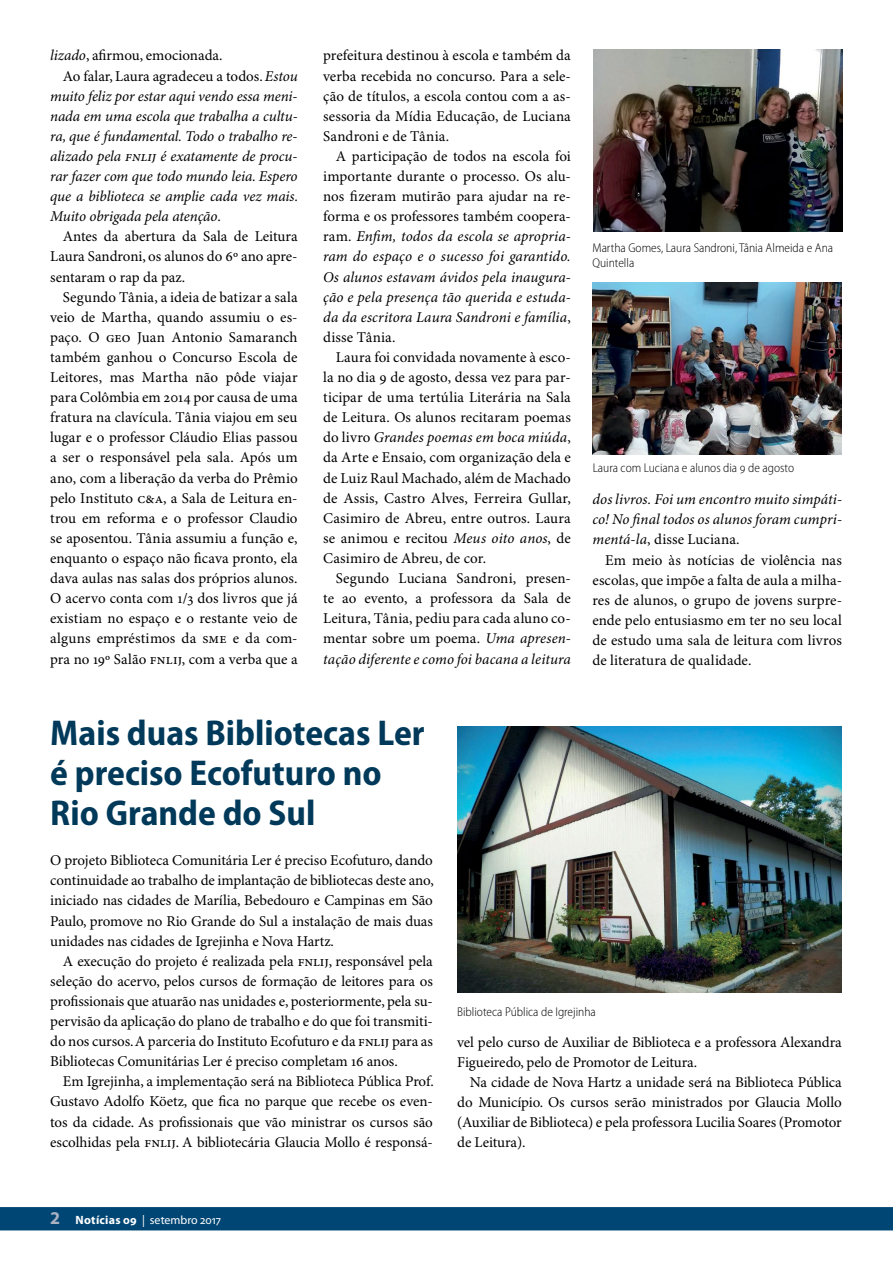
<style>
.page{position:relative;width:893px;height:1263px;background:#fff}
.page>*{position:absolute;margin:0;border:0;box-sizing:border-box;transform-origin:0 0}
.t1{font:700 semi-condensed 36px/40.2px "Myriad Pro";color:#003959}
.t2{font:15px/20.1px "Minion Pro";color:#000;text-align:justify}
.t3{font:italic 15px/20.1px "Minion Pro";letter-spacing:-.005em;color:#000;text-align:justify}
.t4{font:300 semi-condensed 12.75px/15px "Myriad Pro";color:#000}
.t5{font:12px "Myriad Pro";letter-spacing:-.005em;color:#fff}
.s1{font-style:italic}
.s2{font-style:normal}
.s3{font-weight:700;font-size:18px;color:#abb3c3}
.s4{font-weight:700}
</style>
<div class="page">
<div style="left:0;top:1207px;width:893px;height:23px;background:#004674"></div>
<img style="left:457px;top:726px;width:385px;height:267px">
<img style="left:592px;top:282px;width:249px;height:172px">
<img style="left:593px;top:50px;width:250px;height:181px">
<p class="t2" style="left:50px;top:46px;width:174px"><span class="s1">lizado</span>, afirmou, emocionada.</p>
<p class="t2" style="left:63px;top:66px;width:236px">Ao falar, Laura agradeceu a todos. <span class="s1">Estou</span></p>
<p class="t3" style="left:50px;top:86px;width:249px">muito feliz por estar aqui vendo essa meni-</p>
<p class="t3" style="left:50px;top:106px;width:249px">nada em uma escola que trabalha a cultu-</p>
<p class="t3" style="left:50px;top:127px;width:249px">ra, que é fundamental. Todo o trabalho re-</p>
<p class="t3" style="left:50px;top:147px;width:249px">alizado pela FNLIJ é exatamente de procu-</p>
<p class="t3" style="left:50px;top:167px;width:249px">rar fazer com que todo mundo leia. Espero</p>
<p class="t3" style="left:50px;top:187px;width:250px">que a biblioteca se amplie cada vez mais.</p>
<p class="t3" style="left:50px;top:207px;width:172px">Muito obrigada pela atenção<span class="s2">.</span></p>
<p class="t2" style="left:63px;top:227px;width:236px">Antes da abertura da Sala de Leitura</p>
<p class="t2" style="left:50px;top:247px;width:249px">Laura Sandroni, os alunos do 6º ano apre-</p>
<p class="t2" style="left:50px;top:267px;width:137px">sentaram o rap da paz.</p>
<p class="t2" style="left:63px;top:287px;width:236px">Segundo Tânia, a ideia de batizar a sala</p>
<p class="t2" style="left:50px;top:308px;width:249px">veio de Martha, quando assumiu o es-</p>
<p class="t2" style="left:50px;top:328px;width:249px">paço. O GEO Juan Antonio Samaranch</p>
<p class="t2" style="left:50px;top:348px;width:249px">também ganhou o Concurso Escola de</p>
<p class="t2" style="left:50px;top:368px;width:249px">Leitores, mas Martha não pôde viajar</p>
<p class="t2" style="left:50px;top:388px;width:249px">para Colômbia em 2014 por causa de uma</p>
<p class="t2" style="left:50px;top:408px;width:249px">fratura na clavícula. Tânia viajou em seu</p>
<p class="t2" style="left:50px;top:428px;width:249px">lugar e o professor Cláudio Elias passou</p>
<p class="t2" style="left:50px;top:448px;width:249px">a ser o responsável pela sala. Após um</p>
<p class="t2" style="left:50px;top:468px;width:249px">ano, com a liberação da verba do Prêmio</p>
<p class="t2" style="left:50px;top:488px;width:249px">pelo Instituto C&amp;A, a Sala de Leitura en-</p>
<p class="t2" style="left:50px;top:509px;width:249px">trou em reforma e o professor Claudio</p>
<p class="t2" style="left:50px;top:529px;width:249px">se aposentou. Tânia assumiu a função e,</p>
<p class="t2" style="left:50px;top:549px;width:249px">enquanto o espaço não ficava pronto, ela</p>
<p class="t2" style="left:50px;top:569px;width:249px">dava aulas nas salas dos próprios alunos.</p>
<p class="t2" style="left:50px;top:589px;width:249px">O acervo conta com 1/3 dos livros que já</p>
<p class="t2" style="left:50px;top:609px;width:249px">existiam no espaço e o restante veio de</p>
<p class="t2" style="left:50px;top:629px;width:249px">alguns empréstimos da SME e da com-</p>
<p class="t2" style="left:50px;top:649px;width:249px">pra no 19º Salão FNLIJ, com a verba que a</p>
<p class="t2" style="left:323px;top:46px;width:249px">prefeitura destinou à escola e também da verba recebida no concurso. Para a sele&shy;ção de títulos, a escola contou com a as&shy;sessoria da Mídia Educação, de Luciana Sandroni e de Tânia.</p>
<p class="t3" style="left:323px;top:147px;width:249px;text-indent:13px"><span class="s2">A participação de todos na escola foi importante durante o processo. Os alu&shy;nos fizeram mutirão para ajudar na re&shy;forma e os professores também coopera&shy;ram.</span> Enfim, todos da escola se apropria&shy;ram do espaço e o sucesso foi garantido.<br>Os alunos estavam ávidos pela inaugura&shy;ção e pela presença tão querida e estuda&shy;da da escritora Laura Sandroni e família<span class="s2">, disse Tânia.</span></p>
<p class="t2" style="left:323px;top:348px;width:249px;text-indent:13px">Laura foi convidada novamente à esco&shy;la no dia 9 de agosto, dessa vez para par&shy;ticipar de uma tertúlia Literária na Sala de Leitura. Os alunos recitaram poemas do livro <span class="s1">Grandes poemas em boca miúda</span>, da Arte e Ensaio, com organização dela e de Luiz Raul Machado, além de Machado de Assis, Castro Alves, Ferreira Gullar, Casimiro de Abreu, entre outros. Laura se animou e recitou <span class="s1">Meus oito anos</span>, de Casimiro de Abreu, de cor.</p>
<p class="t2" style="left:323px;top:569px;width:249px;text-indent:13px">Segundo Luciana Sandroni, presen&shy;te ao evento, a professora da Sala de Leitura, Tânia, pediu para cada aluno co&shy;mentar sobre um poema. <span class="s1">Uma apresen&shy;tação diferente e como foi bacana a leitura</span></p>
<p class="t4" style="left:592px;top:241px;width:242px">Martha Gomes, Laura Sandroni, Tânia Almeida e Ana<br>Quintella</p>
<p class="t4" style="left:593px;top:460px;width:203px">Laura com Luciana e alunos dia 9 de agosto</p>
<p class="t3" style="left:592px;top:490px;width:251px">dos livros. Foi um encontro muito simpáti&shy;co! No final todos os alunos foram cumpri&shy;mentá-la<span class="s2">, disse Luciana.</span></p>
<p class="t2" style="left:592px;top:550px;width:251px;text-indent:13px">Em meio às notícias de violência nas escolas, que impõe a falta de aula a milha&shy;res de alunos, o grupo de jovens surpre&shy;ende pelo entusiasmo em ter no seu local de estudo uma sala de leitura com livros de literatura de qualidade.</p>
<h1 class="t1" style="left:50px;top:711px;width:376px">Mais duas Bibliotecas Ler é preciso Ecofuturo no<br>Rio Grande do Sul</h1>
<p class="t2" style="left:50px;top:851px;width:385px">O projeto Biblioteca Comunitária Ler é preciso Ecofuturo, dando continuidade ao trabalho de implantação de bibliotecas deste ano, iniciado nas cidades de Marília, Bebedouro e Campinas em São Paulo, promove no Rio Grande do Sul a instalação de mais duas unidades nas cidades de Igrejinha e Nova Hartz.</p>
<p class="t2" style="left:50px;top:951px;width:384px;text-indent:13px">A execução do projeto é realizada pela FNLIJ, responsável pela seleção do acervo, pelos cursos de formação de leitores para os profissionais que atuarão nas unidades e, posteriormente, pela su&shy;pervisão da aplicação do plano de trabalho e do que foi transmiti&shy;do nos cursos. A parceria do Instituto Ecofuturo e da FNLIJ para as Bibliotecas Comunitárias Ler é preciso completam 16 anos.</p>
<p class="t2" style="left:50px;top:1072px;width:385px;text-indent:13px">Em Igrejinha, a implementação será na Biblioteca Pública Prof.<br>Gustavo Adolfo Köetz, que fica no parque que recebe os even&shy;tos da cidade. As profissionais que vão ministrar os cursos são escolhidas pela FNLIJ. A bibliotecária Glaucia Mollo é responsá-</p>
<p class="t4" style="left:457px;top:1004px;width:140px">Biblioteca Pública de Igrejinha</p>
<p class="t2" style="left:457px;top:1032px;width:386px">vel pelo curso de Auxiliar de Biblioteca e a professora Alexandra<br>Figueiredo, pelo de Promotor de Leitura.</p>
<p class="t2" style="left:457px;top:1072px;width:386px;text-indent:13px">Na cidade de Nova Hartz a unidade será na Biblioteca Pública do Município. Os cursos serão ministrados por Glaucia Mollo (Auxiliar de Biblioteca) e pela professora Lucilia Soares (Promotor de Leitura).</p>
<p class="t5" style="left:50px;top:1212px;width:172px"><span class="s3">2</span> <span class="s4">Notícias 09</span> | setembro 2017</p>
</div>
